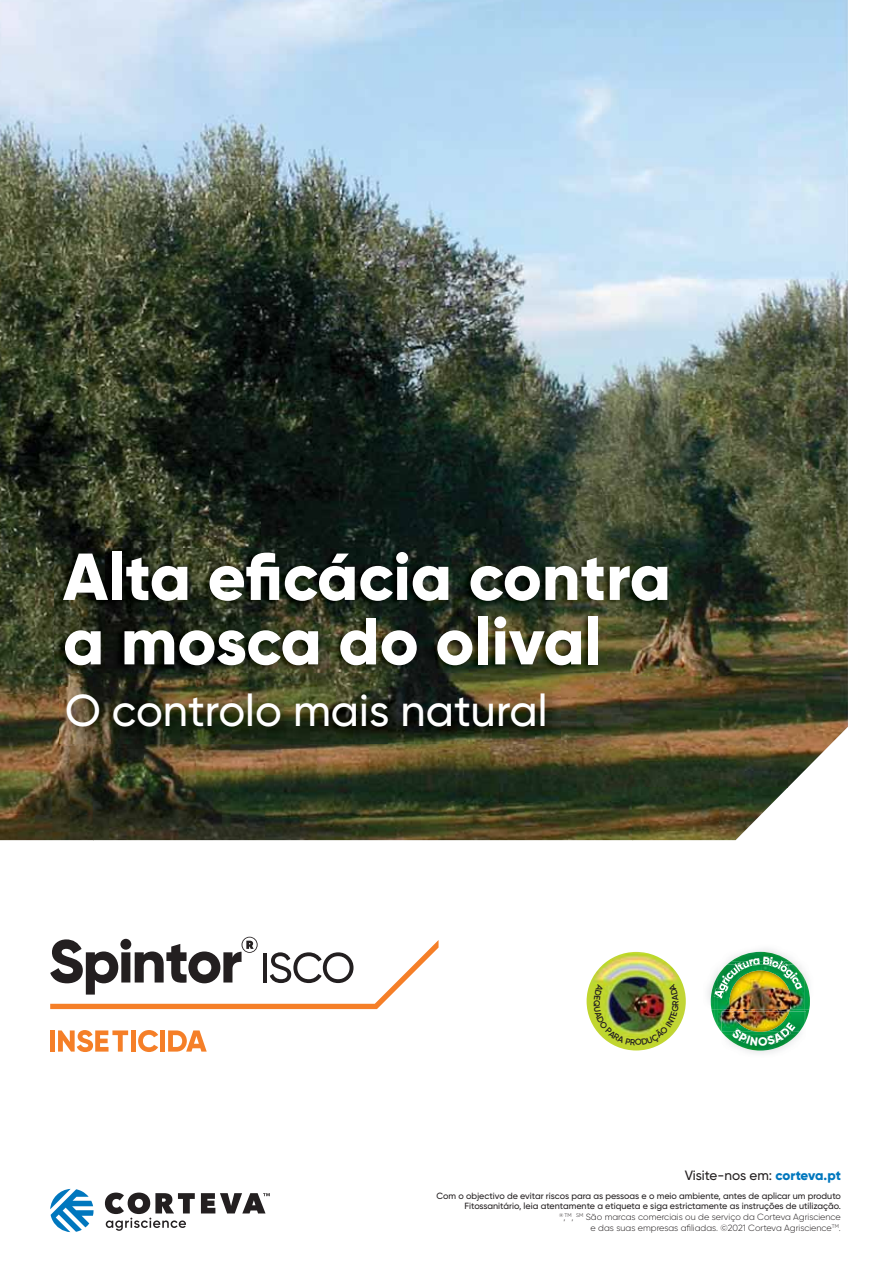
<style>
.page{position:relative;width:893px;height:1263px;background:#fff}
.page>*{position:absolute;margin:0;border:0;box-sizing:border-box;transform-origin:0 0}
.t1{font:800 66.3px/64.5px "Gilroy";color:#fff}
.t2{font:500 44.55px "Gilroy";color:#fff}
.t3{font:500 13.5px "Gilroy";color:#231f20}
.t4{font:500 9px/10.6px "Gilroy";color:#231f20;text-align:right}
.s1{font-weight:800;color:#0077be}
.s2{font-weight:300}
</style>
<div class="page">
<img style="left:1px;top:0;width:847px;height:573px">
<img style="left:1px;top:573px;width:92px;height:267px">
<img style="left:633px;top:573px;width:215px;height:215px">
<img style="left:93px;top:672px;width:540px;height:168px">
<img style="left:632px;top:787px;width:156px;height:53px">
<img style="left:54px;top:548px;width:614px;height:124px">
<img style="left:60px;top:687px;width:501px;height:56px">
<div style="left:50px;top:1030px;width:5px;height:22px;background:#f57f28"></div>
<svg style="left:58px;top:1030px;width:70px;height:22px"></svg>
<div style="left:131px;top:1030px;width:5px;height:22px;background:#f57f28"></div>
<svg style="left:138px;top:1030px;width:20px;height:22px"></svg>
<div style="left:160px;top:1030px;width:5px;height:22px;background:#f57f28"></div>
<svg style="left:168px;top:1030px;width:39px;height:22px"></svg>
<svg style="left:50px;top:937px;width:388px;height:72px"></svg>
<img style="left:586px;top:952px;width:100px;height:99px;border-radius:50%">
<img style="left:724px;top:1035px;width:69px;height:16px">
<img style="left:708px;top:949px;width:102px;height:60px">
<img style="left:714px;top:987px;width:94px;height:40px">
<img style="left:722px;top:1012px;width:84px;height:23px">
<img style="left:802px;top:961px;width:6px;height:26px">
<img style="left:718px;top:978px;width:86px;height:54px">
<img style="left:731px;top:1009px;width:59px;height:3px">
<img style="left:722px;top:1012px;width:82px;height:20px">
<img style="left:802px;top:965px;width:2px;height:13px">
<img style="left:729px;top:999px;width:62px;height:10px">
<svg style="left:50px;top:1189px;width:44px;height:43px"></svg>
<svg style="left:201px;top:1193px;width:69px;height:20px"></svg>
<svg style="left:105px;top:1193px;width:90px;height:38px"></svg>
<img style="left:593px;top:983px;width:86px;height:62px">
<svg style="left:732px;top:1022px;width:72px;height:24px"></svg>
<img style="left:714px;top:956px;width:88px;height:43px">
<h1 class="t1" style="left:63px;top:552px;width:609px">Alta eficácia contra a mosca do olival</h1>
<h2 class="t2" style="left:65px;top:695px;width:484px">O controlo mais natural</h2>
<h3 class="t3" style="left:685px;top:1170px;width:158px">Visite-nos em: <span class="s1">corteva.pt</span></h3>
<p class="t4" style="left:436px;top:1191px;width:406px">Com o objectivo de evitar riscos para as pessoas e o meio ambiente, antes de aplicar um produto Fitossanitário, leia atentamente a etiqueta e siga estrictamente as instruções de utilização.<br><sup>®</sup><span class="s2">,</span><sup>TM</sup><span class="s2">,</span> <sup>SM</sup> <span class="s2">São marcas comerciais ou de serviço da Corteva Agriscience<br>e das suas empresas afiliadas. ©2021 Corteva Agriscience</span><sup>TM</sup><span class="s2">.</span></p>
</div>
